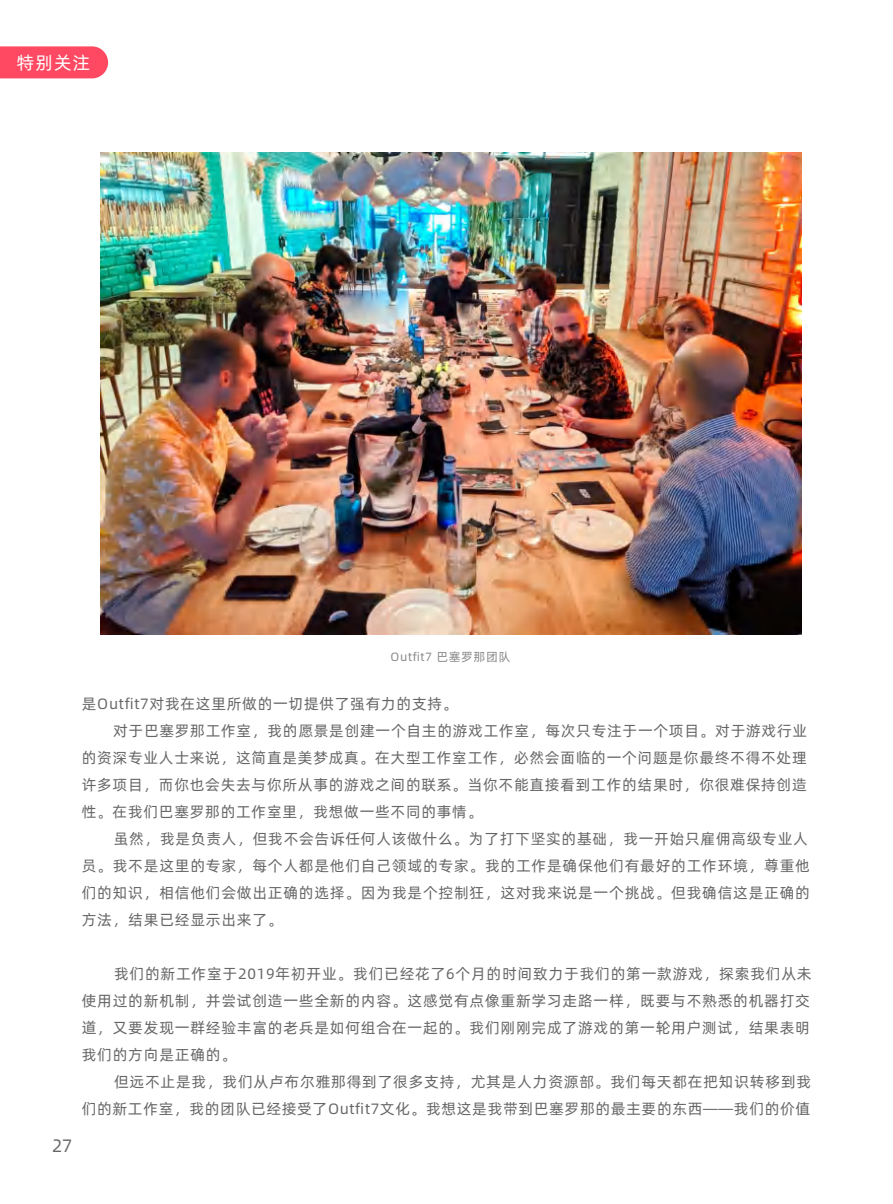
<style>
.page{position:relative;width:893px;height:1204px;background:#fff}
.page>*{position:absolute;margin:0;border:0;box-sizing:border-box;transform-origin:0 0}
.t1{font:18px "Alibaba Pu Hui Ti R";color:#fff}
.t2{font:18px "Alibaba Pu Hui Ti R";color:#666}
.t3{font:15px/27px "Alibaba Pu Hui Ti R";letter-spacing:.05em;color:#666;text-align:justify}
.t4{font:12px "Alibaba Pu Hui Ti R";letter-spacing:.05em;color:#888}
</style>
<div class="page">
<img style="left:100px;top:152px;width:701px;height:482px">
<div style="left:0;top:46px;width:108px;height:32px;background:#ff4962"></div>
<p class="t1" style="left:17px;top:49px;width:75px">特别关注</p>
<p class="t4" style="left:391px;top:648px;width:121px">Outfit7 巴塞罗那团队</p>
<p class="t2" style="left:52px;top:1132px;width:22px">27</p>
<p class="t3" style="left:82px;top:689px;width:377px">是Outfit7对我在这里所做的一切提供了强有力的支持。</p>
<p class="t3" style="left:113px;top:716px;width:695px">对于巴塞罗那工作室，我的愿景是创建一个自主的游戏工作室，每次只专注于一个项目。对于游戏行业</p>
<p class="t3" style="left:82px;top:743px;width:726px">的资深专业人士来说，这简直是美梦成真。在大型工作室工作，必然会面临的一个问题是你最终不得不处理</p>
<p class="t3" style="left:82px;top:770px;width:726px">许多项目，而你也会失去与你所从事的游戏之间的联系。当你不能直接看到工作的结果时，你很难保持创造</p>
<p class="t3" style="left:82px;top:797px;width:402px">性。在我们巴塞罗那的工作室里，我想做一些不同的事情。</p>
<p class="t3" style="left:114px;top:824px;width:695px">虽然，我是负责人，但我不会告诉任何人该做什么。为了打下坚实的基础，我一开始只雇佣高级专业人</p>
<p class="t3" style="left:82px;top:851px;width:730px">员。我不是这里的专家，每个人都是他们自己领域的专家。我的工作是确保他们有最好的工作环境，尊重他</p>
<p class="t3" style="left:82px;top:878px;width:730px">们的知识，相信他们会做出正确的选择。因为我是个控制狂，这对我来说是一个挑战。但我确信这是正确的</p>
<p class="t3" style="left:82px;top:905px;width:202px">方法，结果已经显示出来了。</p>
<p class="t3" style="left:82px;top:959px;width:731px;text-indent:32px">我们的新工作室于2019年初开业。我们已经花了6个月的时间致力于我们的第一款游戏，探索我们从未使用过的新机制，并尝试创造一些全新的内容。这感觉有点像重新学习走路一样，既要与不熟悉的机器打交道，又要发现一群经验丰富的老兵是如何组合在一起的。我们刚刚完成了游戏的第一轮用户测试，结果表明我们的方向是正确的。</p>
<p class="t3" style="left:82px;top:1067px;width:731px;text-align:right">但远不止是我，我们从卢布尔雅那得到了很多支持，尤其是人力资源部。我们每天都在把知识转移到我<br>们的新工作室，我的团队已经接受了Outfit7文化。我想这是我带到巴塞罗那的最主要的东西——我们的价值</p>
</div>
